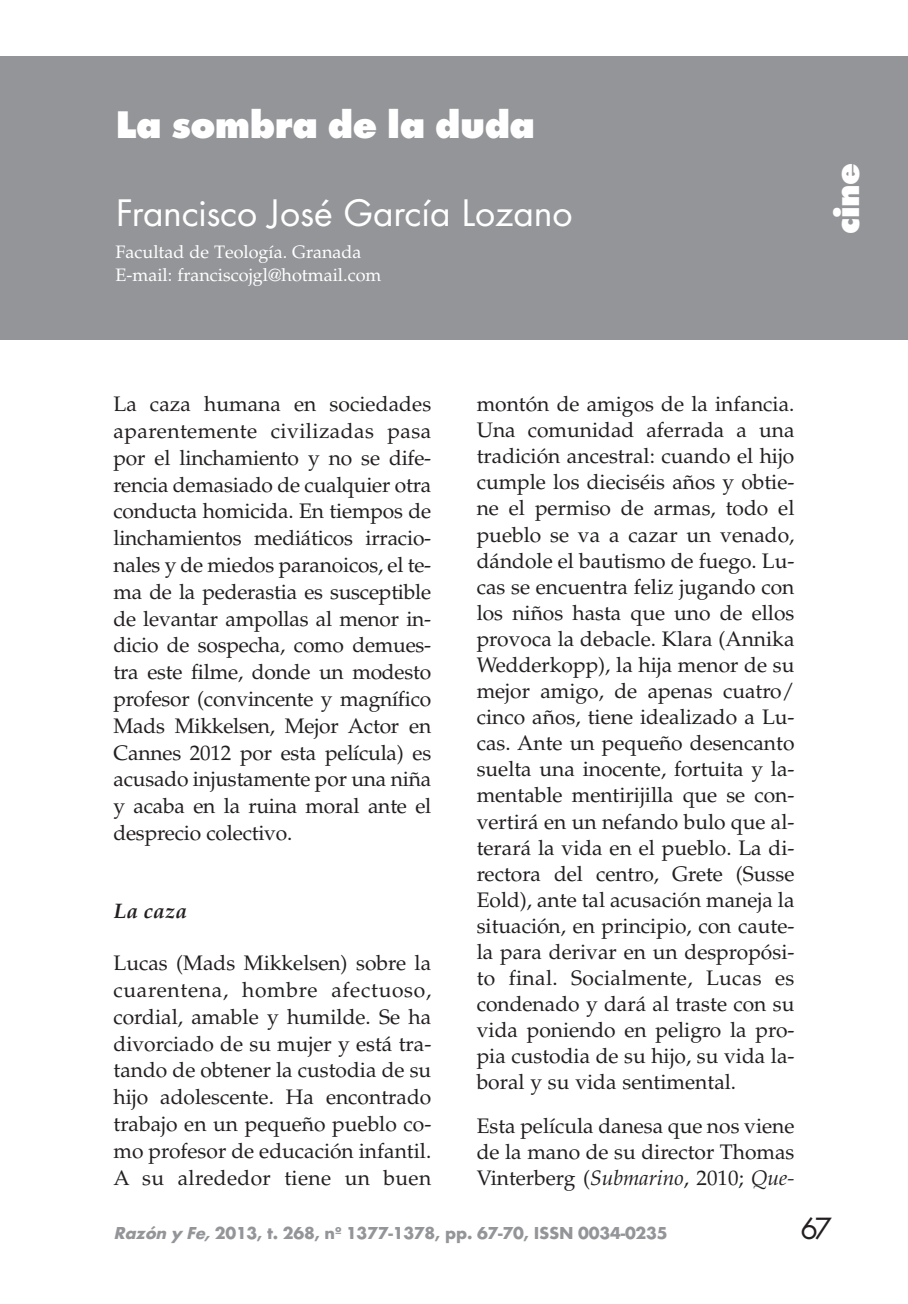
<style>
.page{position:relative;width:908px;height:1304px;background:#fff}
.page>*{position:absolute;margin:0;border:0;box-sizing:border-box;transform-origin:0 0}
.t1{font:40px "Futura T";letter-spacing:-.01em;color:#fff}
.t2{font:800 40px "Futura T";letter-spacing:-.015em;color:#fff}
.t3{font:800 36px "Futura T";color:#fff}
.t4{font:32px "Futura T";color:#231f20}
.t5{font:21px/26px "Palatino";color:#231f20;text-align:justify}
.t6{font:italic 700 21px "Palatino";color:#231f20}
.t7{font:18px/23px "Palatino";color:#fff}
.t8{font:700 18px "Futura T";letter-spacing:-.01em;color:#939598}
.s1{font-style:italic}
</style>
<div class="page">
<div style="left:0;top:57px;width:907px;height:283px;background:#939598"></div>
<h1 class="t2" style="left:115px;top:109px;width:421px">La sombra de la duda</h1>
<h1 class="t1" style="left:115px;top:197px;width:459px">Francisco José García Lozano</h1>
<p class="t7" style="left:115px;top:242px;width:267px">Facultad de Teología. Granada<br>E-mail: franciscojgl@hotmail.com</p>
<h2 class="t3" style="left:832px;top:234px;width:72px;rotate:-90deg">cine</h2>
<p class="t5" style="left:113px;top:393px;width:319px;line-height:26.8px">La caza humana en sociedades aparentemente civilizadas pasa por el linchamiento y no se dife&shy;rencia demasiado de cualquier otra conducta homicida. En tiempos de linchamientos mediáticos irracio&shy;nales y de miedos paranoicos, el te&shy;ma de la pederastia es susceptible de levantar ampollas al menor in&shy;dicio de sospecha, como demues&shy;tra este filme, donde un modesto profesor (convincente y magnífico Mads Mikkelsen, Mejor Actor en Cannes 2012 por esta película) es acusado injustamente por una niña y acaba en la ruina moral ante el desprecio colectivo.</p>
<p class="t6" style="left:113px;top:903px;width:75px">La caza</p>
<p class="t5" style="left:113px;top:952px;width:319px;line-height:26.8px">Lucas (Mads Mikkelsen) sobre la cuarentena, hombre afectuoso, cordial, amable y humilde. Se ha divorciado de su mujer y está tra&shy;tando de obtener la custodia de su hijo adolescente. Ha encontrado trabajo en un pequeño pueblo co&shy;mo profesor de educación infantil.<br>A su alrededor tiene un buen</p>
<p class="t5" style="left:476px;top:393px;width:319px">montón de amigos de la infancia.<br>Una comunidad aferrada a una tradición ancestral: cuando el hijo cumple los dieciséis años y obtie&shy;ne el permiso de armas, todo el pueblo se va a cazar un venado, dándole el bautismo de fuego. Lu&shy;cas se encuentra feliz jugando con los niños hasta que uno de ellos provoca la debacle. Klara (Annika Wedderkopp), la hija menor de su mejor amigo, de apenas cuatro/ cinco años, tiene idealizado a Lu&shy;cas. Ante un pequeño desencanto suelta una inocente, fortuita y la&shy;mentable mentirijilla que se con&shy;vertirá en un nefando bulo que al&shy;terará la vida en el pueblo. La di&shy;rectora del centro, Grete (Susse Eold), ante tal acusación maneja la situación, en principio, con caute&shy;la para derivar en un despropósi&shy;to final. Socialmente, Lucas es condenado y dará al traste con su vida poniendo en peligro la pro&shy;pia custodia de su hijo, su vida la&shy;boral y su vida sentimental.</p>
<p class="t5" style="left:476px;top:1115px;width:319px">Esta película danesa que nos viene de la mano de su director Thomas Vinterberg (<span class="s1">Submarino</span>, 2010; <span class="s1">Que-</span></p>
<p class="t8" style="left:113px;top:1226px;width:555px"><span class="s1">Razón y Fe,</span>2013, t. 268, nº 1377-1378, pp. 67-70, ISSN 0034-0235</p>
<h3 class="t4" style="left:799px;top:1216px;width:33px">67</h3>
</div>
